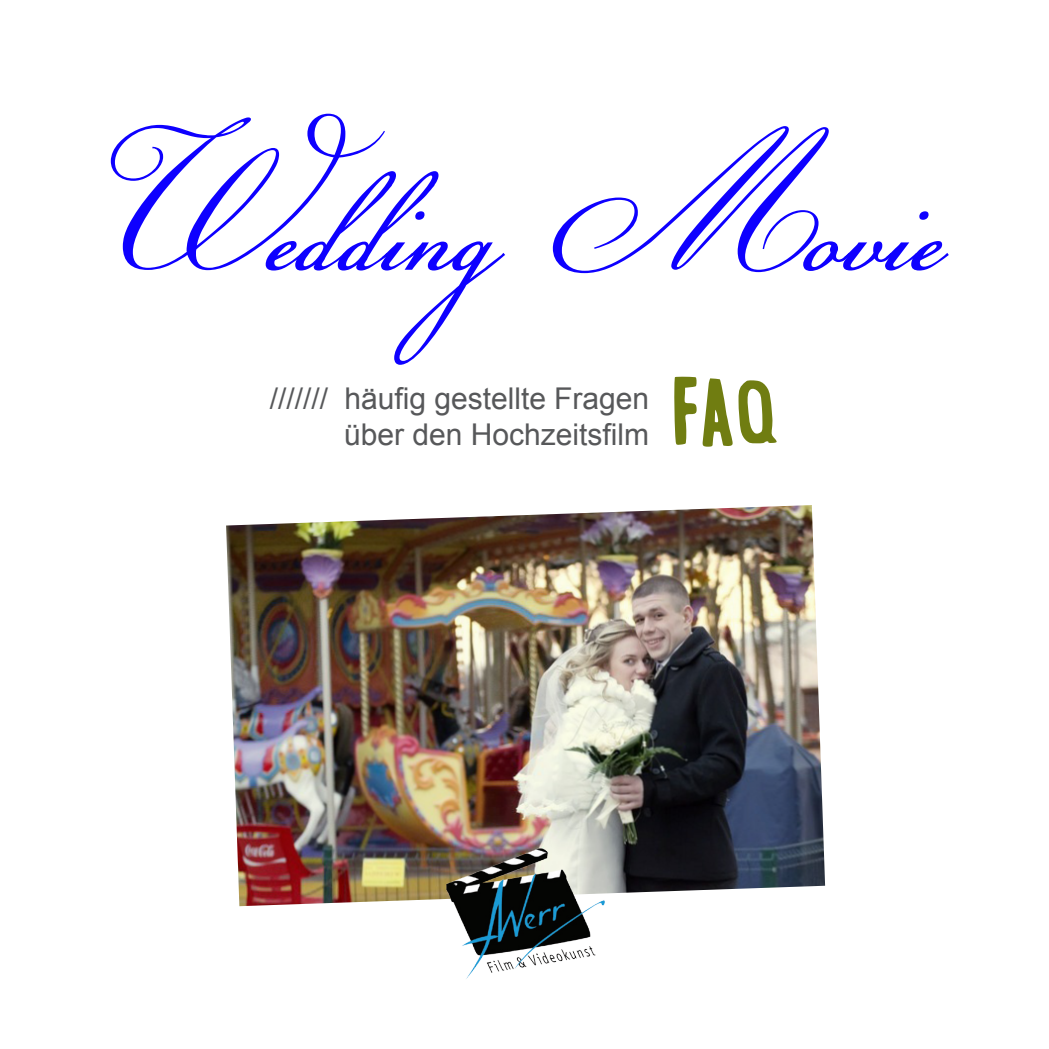
<style>
.page{position:relative;width:1049px;height:1049px;background:#fff}
.page>*{position:absolute;margin:0;border:0;box-sizing:border-box;transform-origin:0 0}
.t1{font:196.75px "Champignon";color:#0e00ff}
.t2{font:98.5px "netwt";color:#707d11}
.t3{font:30px "Arial";color:#57585a}
</style>
<div class="page">
<img style="left:226px;top:505px;width:599px;height:401px">
<img style="left:432px;top:839px;width:184px;height:140px">
<p class="t1" style="left:105px;top:87px;width:842px">Wedding Movie</p>
<p class="t3" style="left:270px;top:381px;width:381px">/////// häufig gestellte Fragen</p>
<p class="t3" style="left:344px;top:417px;width:307px">über den Hochzeitsfilm</p>
<p class="t2" style="left:671px;top:353px;width:110px">FAQ</p>
</div>
